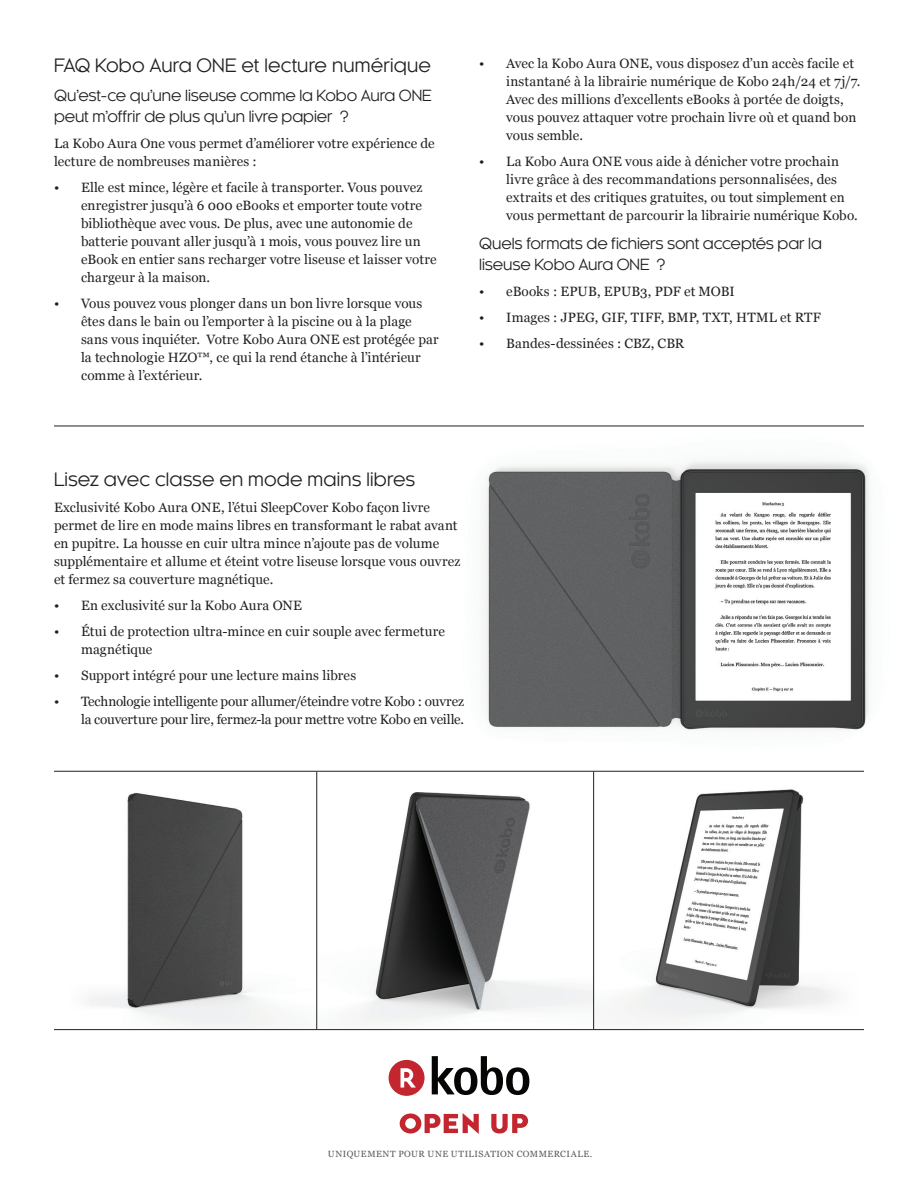
<style>
.page{position:relative;width:918px;height:1188px;background:#fff}
.page>*{position:absolute;margin:0;border:0;box-sizing:border-box;transform-origin:0 0}
.t1{font:18px "Kessel 105";letter-spacing:.005em;color:#231f20}
.t2{font:15px/21px "Kessel 105";letter-spacing:-.005em;color:#231f20}
.t3{font:13.5px/18px "Georgia";letter-spacing:.005em;color:#231f20}
.t4{font:9px "Georgia";letter-spacing:.055em;color:#57585a}
</style>
<div class="page">
<img style="left:425px;top:461px;width:444px;height:310px">
<hr style="left:54px;top:426px;width:810px;height:1px;background:#231f20">
<div style="left:389px;top:1060px;width:36px;height:36px;background:#c3262e;border-radius:50%"></div>
<svg style="left:401px;top:1068px;width:15px;height:20px"></svg>
<svg style="left:432px;top:1056px;width:97px;height:39px"></svg>
<svg style="left:400px;top:1113px;width:79px;height:21px"></svg>
<svg style="left:491px;top:1114px;width:37px;height:20px"></svg>
<img style="left:88px;top:793px;width:182px;height:236px">
<img style="left:360px;top:772px;width:476px;height:257px">
<hr style="left:54px;top:1029px;width:810px;height:1px;background:#231f20">
<hr style="left:54px;top:771px;width:810px;height:1px;background:#231f20">
<hr style="left:316px;top:772px;width:1px;height:257px;background:#231f20">
<hr style="left:593px;top:772px;width:1px;height:257px;background:#231f20">
<p class="t1" style="left:54px;top:55px;width:378px">FAQ Kobo Aura ONE et lecture numérique</p>
<p class="t2" style="left:54px;top:85px;width:379px">Qu’est-ce qu’une liseuse comme la Kobo Aura ONE peut m’offrir de plus qu’un livre papier ?</p>
<p class="t3" style="left:54px;top:134px;width:382px">La Kobo Aura One vous permet d’améliorer votre expérience de lecture de nombreuses manières :</p>
<p class="t3" style="left:81px;top:178px;width:357px;text-indent:-27px">• Elle est mince, légère et facile à transporter. Vous pouvez enregistrer jusqu’à 6 000 eBooks et emporter toute votre bibliothèque avec vous. De plus, avec une autonomie de batterie pouvant aller jusqu’à 1 mois, vous pouvez lire un eBook en entier sans recharger votre liseuse et laisser votre chargeur à la maison.</p>
<p class="t3" style="left:81px;top:294px;width:359px;text-indent:-27px">• Vous pouvez vous plonger dans un bon livre lorsque vous êtes dans le bain ou l’emporter à la piscine ou à la plage sans vous inquiéter. Votre Kobo Aura ONE est protégée par la technologie HZO™, ce qui la rend étanche à l’intérieur comme à l’extérieur.</p>
<p class="t3" style="left:506px;top:54px;width:356px;text-indent:-27px">• Avec la Kobo Aura ONE, vous disposez d’un accès facile et instantané à la librairie numérique de Kobo 24h/24 et 7j/7.<br>Avec des millions d’excellents eBooks à portée de doigts, vous pouvez attaquer votre prochain livre où et quand bon vous semble.</p>
<p class="t3" style="left:506px;top:152px;width:353px;text-indent:-27px">• La Kobo Aura ONE vous aide à dénicher votre prochain livre grâce à des recommandations personnalisées, des extraits et des critiques gratuites, ou tout simplement en vous permettant de parcourir la librairie numérique Kobo.</p>
<p class="t2" style="left:479px;top:233px;width:344px">Quels formats de fichiers sont acceptés par la liseuse Kobo Aura ONE ?</p>
<p class="t3" style="left:479px;top:282px;width:257px">• eBooks : EPUB, EPUB3, PDF et MOBI</p>
<p class="t3" style="left:479px;top:308px;width:343px">• Images : JPEG, GIF, TIFF, BMP, TXT, HTML et RTF</p>
<p class="t3" style="left:479px;top:334px;width:207px">• Bandes-dessinées : CBZ, CBR</p>
<p class="t1" style="left:54px;top:469px;width:363px">Lisez avec classe en mode mains libres</p>
<p class="t3" style="left:54px;top:498px;width:408px">Exclusivité Kobo Aura ONE, l’étui SleepCover Kobo façon livre permet de lire en mode mains libres en transformant le rabat avant en pupitre. La housse en cuir ultra mince n’ajoute pas de volume supplémentaire et allume et éteint votre liseuse lorsque vous ouvrez et fermez sa couverture magnétique.</p>
<p class="t3" style="left:54px;top:596px;width:250px">• En exclusivité sur la Kobo Aura ONE</p>
<p class="t3" style="left:81px;top:622px;width:365px;text-indent:-27px">• Étui de protection ultra-mince en cuir souple avec fermeture magnétique</p>
<p class="t3" style="left:54px;top:666px;width:304px">• Support intégré pour une lecture mains libres</p>
<p class="t3" style="left:54px;top:692px;width:412px;text-align:right">• Technologie intelligente pour allumer/éteindre votre Kobo : ouvrez la couverture pour lire, fermez-la pour mettre votre Kobo en veille.</p>
<p class="t4" style="left:328px;top:1148px;width:266px">UNIQUEMENT POUR UNE UTILISATION COMMERCIALE.</p>
</div>
